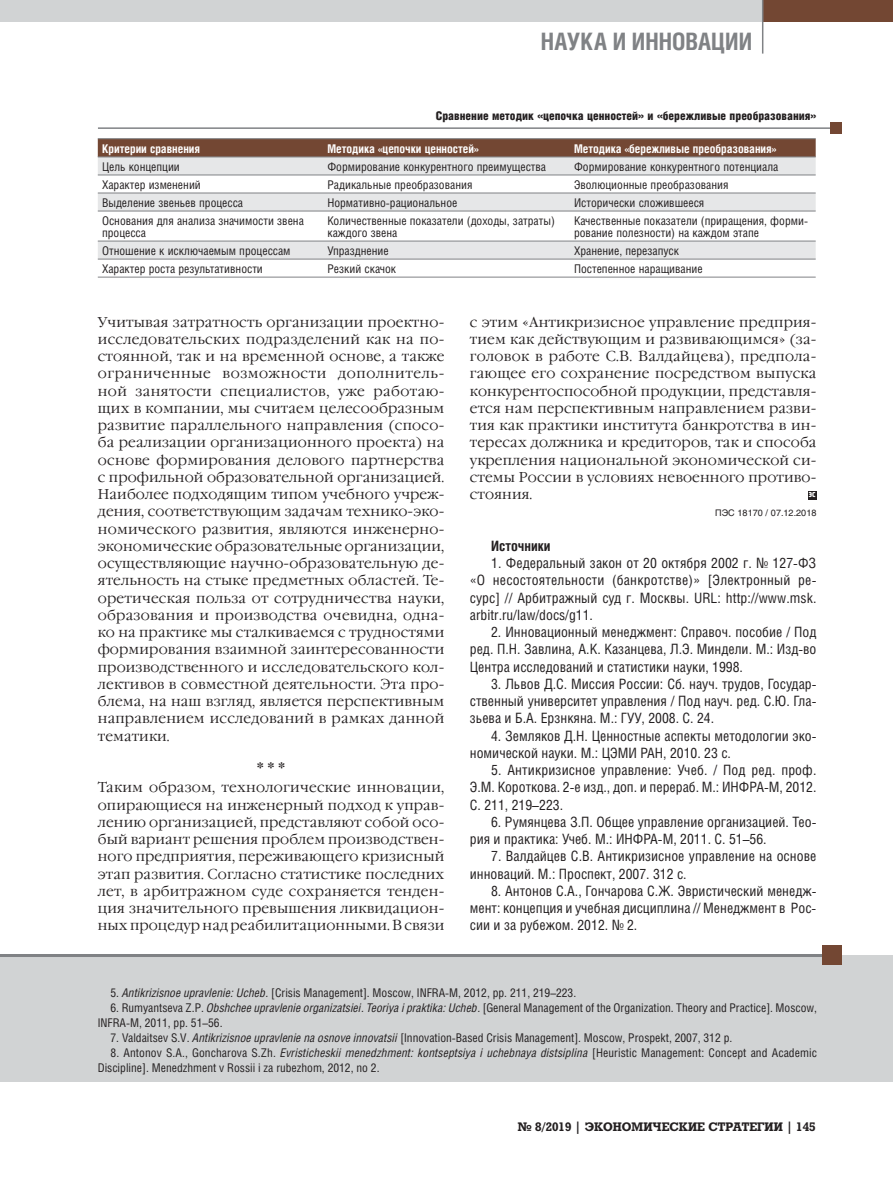
<style>
.page{position:relative;width:893px;height:1191px;background:#fff}
.page>*{position:absolute;margin:0;border:0;box-sizing:border-box;transform-origin:0 0}
.t1{font:700 24px "Helios Cond C";color:#808285}
.t2{font:700 18px "Garamond C";color:#231f20}
.t3{font:14.25px/17.2px "Garamond C";letter-spacing:.01em;color:#231f20;text-align:justify}
.t4{font:14.25px/17.2px "Helios Cond C";color:#231f20;text-align:justify}
.t5{font:700 14.25px "Helios Cond C";color:#231f20}
.t6{font:12px/12px "Helios Cond C";color:#231f20}
.t7{font:700 12px "Helios Cond C";color:#fff}
.t8{font:12px "Helios Cond Black C";color:#231f20}
.t9{font:700 12px "Rodeo C";color:#231f20}
.t10{font:9px "Helios C";color:#231f20}
.t11{font:9px "Hermes C";color:#fff}
.s1{font-style:italic}
</style>
<div class="page">
<div style="left:1px;top:0;width:892px;height:21px;background:#d1d3d4"></div>
<div style="left:763px;top:0;width:130px;height:21px;background:#734733"></div>
<hr style="left:762px;top:0;width:1px;height:54px;background:#808285">
<div style="left:1px;top:955px;width:892px;height:127px;background:#d1d3d4"></div>
<hr style="left:1px;top:954px;width:834px;height:3px;background:#808285">
<div style="left:822px;top:945px;width:20px;height:20px;background:#734733"></div>
<div style="left:808px;top:491px;width:8px;height:8px;background:#231f20"></div>
<svg style="left:98px;top:139px;width:718px;height:18px;background:#734936"></svg>
<svg style="left:98px;top:158px;width:718px;height:101px;fill:#e6e7e8"></svg>
<hr style="left:98px;top:138px;width:718px;height:1px;background:#808285">
<hr style="left:98px;top:157px;width:718px;height:1px;background:#808285">
<hr style="left:98px;top:175px;width:718px;height:1px;background:#808285">
<hr style="left:98px;top:277px;width:718px;height:1px;background:#808285">
<hr style="left:98px;top:193px;width:718px;height:1px;background:#808285">
<hr style="left:98px;top:211px;width:718px;height:1px;background:#808285">
<hr style="left:98px;top:241px;width:718px;height:1px;background:#808285">
<hr style="left:98px;top:259px;width:718px;height:1px;background:#808285">
<hr style="left:98px;top:127px;width:735px;height:2px;background:#808285">
<div style="left:830px;top:122px;width:12px;height:12px;background:#734733"></div>
<h1 class="t1" style="left:541px;top:33px;width:213px">НАУКА И ИННОВАЦИИ</h1>
<p class="t8" style="left:436px;top:111px;width:382px">Сравнение методик «цепочка ценностей» и «бережливые преобразования»</p>
<p class="t7" style="left:102px;top:144px;width:100px">Критерии сравнения</p>
<p class="t7" style="left:327px;top:144px;width:153px">Методика «цепочки ценностей»</p>
<p class="t7" style="left:574px;top:144px;width:204px">Методика «бережливые преобразования»</p>
<p class="t6" style="left:102px;top:161px;width:79px">Цель концепции</p>
<p class="t6" style="left:327px;top:161px;width:220px">Формирование конкурентного преимущества</p>
<p class="t6" style="left:574px;top:161px;width:206px">Формирование конкурентного потенциала</p>
<p class="t6" style="left:102px;top:179px;width:100px">Характер изменений</p>
<p class="t6" style="left:327px;top:179px;width:147px">Радикальные преобразования</p>
<p class="t6" style="left:574px;top:179px;width:156px">Эволюционные преобразования</p>
<p class="t6" style="left:102px;top:197px;width:143px">Выделение звеньев процесса</p>
<p class="t6" style="left:327px;top:197px;width:132px">Нормативно-рациональное</p>
<p class="t6" style="left:574px;top:197px;width:132px">Исторически сложившееся</p>
<p class="t6" style="left:102px;top:215px;width:203px">Основания для анализа значимости звена процесса</p>
<p class="t6" style="left:327px;top:215px;width:229px">Количественные показатели (доходы, затраты) каждого звена</p>
<p class="t6" style="left:574px;top:215px;width:235px">Качественные показатели (приращения, форми&shy;рование полезности) на каждом этапе</p>
<p class="t6" style="left:102px;top:245px;width:190px">Отношение к исключаемым процессам</p>
<p class="t6" style="left:327px;top:245px;width:63px">Упразднение</p>
<p class="t6" style="left:574px;top:245px;width:107px">Хранение, перезапуск</p>
<p class="t6" style="left:102px;top:264px;width:162px">Характер роста результативности</p>
<p class="t6" style="left:327px;top:264px;width:70px">Резкий скачок</p>
<p class="t6" style="left:574px;top:264px;width:130px">Постепенное наращивание</p>
<p class="t3" style="left:98px;top:314px;width:348px">Учитывая затратность организации проектно&shy;исследовательских подразделений как на по&shy;стоянной, так и на временной основе, а также ограниченные возможности дополнитель&shy;ной занятости специалистов, уже работаю&shy;щих в компании, мы считаем целесообразным развитие параллельного направления (спосо&shy;ба реализации организационного проекта) на основе формирования делового партнерства с профильной образовательной организацией.<br>Наиболее подходящим типом учебного учреж&shy;дения, соответствующим задачам технико-эко&shy;номического развития, являются инженерно&shy;экономические образовательные организации, осуществляющие научно-образовательную де&shy;ятельность на стыке предметных областей. Те&shy;оретическая польза от сотрудничества науки, образования и производства очевидна, одна&shy;ко на практике мы сталкиваемся с трудностями формирования взаимной заинтересованности производственного и исследовательского кол&shy;лективов в совместной деятельности. Эта про&shy;блема, на наш взгляд, является перспективным направлением исследований в рамках данной тематики.</p>
<p class="t2" style="left:257px;top:761px;width:30px">***</p>
<p class="t3" style="left:98px;top:780px;width:348px">Таким образом, технологические инновации, опирающиеся на инженерный подход к управ&shy;лению организацией, представляют собой осо&shy;бый вариант решения проблем производствен&shy;ного предприятия, переживающего кризисный этап развития. Согласно статистике последних лет, в арбитражном суде сохраняется тенден&shy;ция значительного превышения ликвидацион&shy;ных процедур над реабилитационными. В связи</p>
<p class="t3" style="left:470px;top:314px;width:348px">с этим «Антикризисное управление предприя&shy;тием как действующим и развивающимся» (за&shy;головок в работе С.В. Валдайцева), предпола&shy;гающее его сохранение посредством выпуска конкурентоспособной продукции, представля&shy;ется нам перспективным направлением разви&shy;тия как практики института банкротства в ин&shy;тересах должника и кредиторов, так и способа укрепления национальной экономической си&shy;стемы России в условиях невоенного противо&shy;стояния.</p>
<p class="t11" style="left:809px;top:491px;width:8px">эс</p>
<p class="t10" style="left:715px;top:510px;width:103px">ПЭС 18170 / 07.12.2018</p>
<p class="t5" style="left:491px;top:540px;width:61px">Источники</p>
<p class="t4" style="left:470px;top:555px;width:348px;text-indent:21px">1. Федеральный закон от 20 октября 2002 г. № 127-ФЗ «О несостоятельности (банкротстве)» [Электронный ре&shy;сурс] // Арбитражный суд г. Москвы. URL: http://www.msk. arbitr.ru/law/docs/g11.</p>
<p class="t4" style="left:470px;top:624px;width:348px;text-indent:21px">2. Инновационный менеджмент: Справоч. пособие / Под ред. П.Н. Завлина, А.К. Казанцева, Л.Э. Миндели. М.: Изд-во Центра исследований и статистики науки, 1998.</p>
<p class="t4" style="left:470px;top:676px;width:348px;text-indent:21px">3. Львов Д.С. Миссия России: Сб. науч. трудов, Государ&shy;ственный университет управления / Под науч. ред. С.Ю. Гла&shy;зьева и Б.А. Ерзнкяна. М.: ГУУ, 2008. С. 24.</p>
<p class="t4" style="left:470px;top:728px;width:348px;text-indent:21px">4. Земляков Д.Н. Ценностные аспекты методологии эко&shy;номической науки. М.: ЦЭМИ РАН, 2010. 23 с.</p>
<p class="t4" style="left:470px;top:762px;width:348px;text-indent:21px">5. Антикризисное управление: Учеб. / Под ред. проф.<br>Э.М. Короткова. 2-е изд., доп. и перераб. М.: ИНФРА-М, 2012.<br>С. 211, 219–223.</p>
<p class="t4" style="left:470px;top:814px;width:348px;text-indent:21px">6. Румянцева З.П. Общее управление организацией. Тео&shy;рия и практика: Учеб. М.: ИНФРА-М, 2011. С. 51–56.</p>
<p class="t4" style="left:470px;top:849px;width:348px;text-indent:21px">7. Валдайцев С.В. Антикризисное управление на основе инноваций. М.: Проспект, 2007. 312 с.</p>
<p class="t4" style="left:470px;top:883px;width:348px;text-indent:21px">8. Антонов С.А., Гончарова С.Ж. Эвристический менедж&shy;мент: концепция и учебная дисциплина // Менеджмент в Рос&shy;сии и за рубежом. 2012. № 2.</p>
<p class="t6" style="left:111px;top:987px;width:467px">5. <span class="s1">Antikrizisnoe upravlenie: Ucheb.</span> [Crisis Management]. Moscow, INFRA-M, 2012, pp. 211, 219–223.</p>
<p class="t6" style="left:98px;top:1001px;width:721px;line-height:15px;text-indent:13px">6. Rumyantseva Z.P. <span class="s1">Obshchee upravlenie organizatsiei. Teoriya i praktika: Ucheb.</span> [General Management of the Organization. Theory and Practice]. Moscow,<br>INFRA-M, 2011, pp. 51–56.</p>
<p class="t6" style="left:111px;top:1032px;width:623px">7. Valdaitsev S.V. <span class="s1">Antikrizisnoe upravlenie na osnove innovatsii</span> [Innovation-Based Crisis Management]. Moscow, Prospekt, 2007, 312 p.</p>
<p class="t6" style="left:98px;top:1046px;width:721px;line-height:15px;text-indent:13px">8. Antonov S.A., Goncharova S.Zh. <span class="s1">Evristicheskii menedzhment: kontseptsiya i uchebnaya distsiplina</span> [Heuristic Management: Concept and Academic<br>Discipline]. Menedzhment v Rossii i za rubezhom, 2012, no 2.</p>
<p class="t9" style="left:518px;top:1122px;width:299px">№ 8/2019 | ЭКОНОМИЧЕСКИЕ СТРАТЕГИИ | 145</p>
</div>
